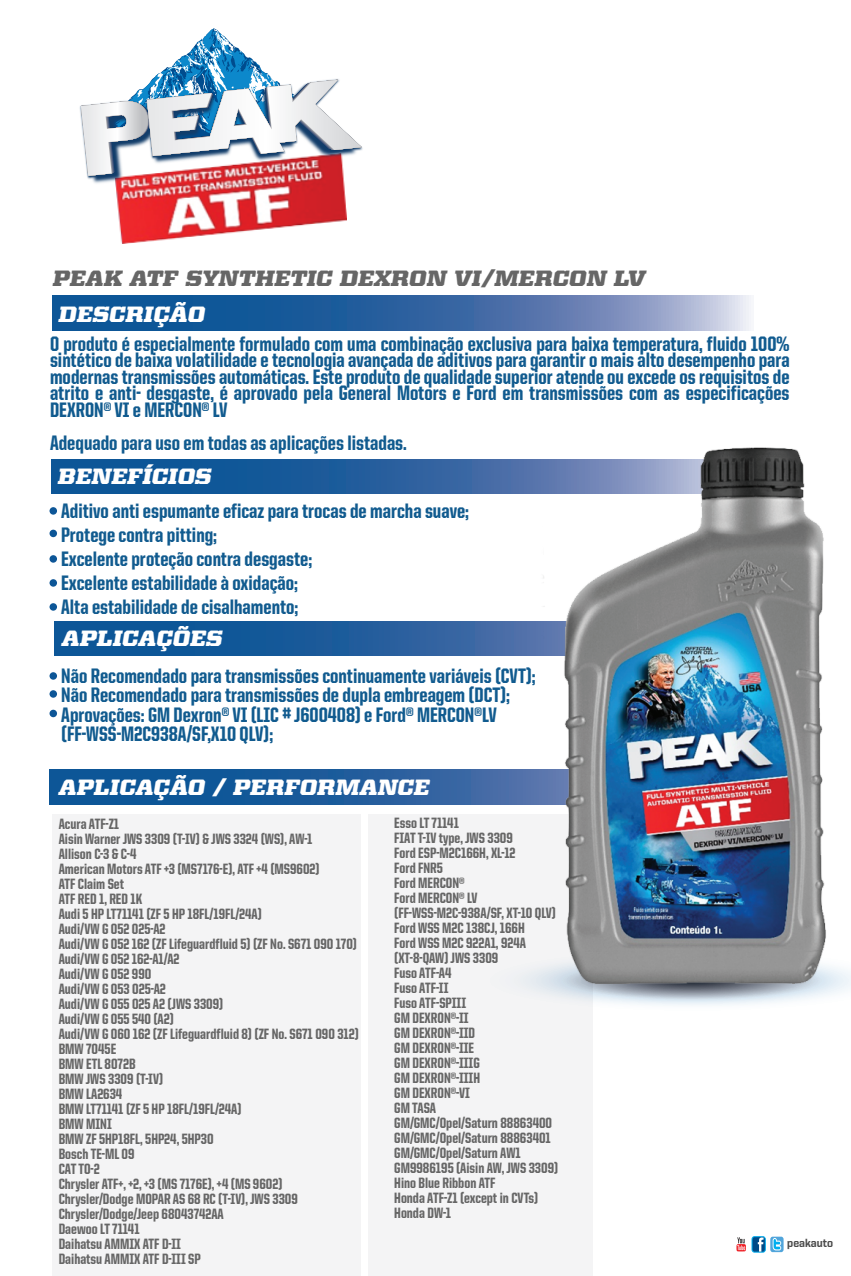
<style>
.page{position:relative;width:851px;height:1276px;background:#fff}
.page>*{position:absolute;margin:0;border:0;box-sizing:border-box;transform-origin:0 0}
.t1{font:800 21px/24px "United Sans Cond";color:#115b8f}
.t2{font:italic 800 expanded 21px "Kairos W01";color:#fff}
.t3{font:italic 800 expanded 21px "Kairos W01";color:#666}
.t4{font:800 15px/15px "United Sans Cond";color:#666}
.t5{font:800 11.85px "United Sans Reg";color:#4c4c4c;scale:.86 1}
</style>
<div class="page">
<svg style="left:50px;top:769px;width:412px;height:35px;background:#185999"></svg>
<svg style="left:54px;top:621px;width:408px;height:34px;background:#185999"></svg>
<svg style="left:51px;top:459px;width:411px;height:35px;background:#185999"></svg>
<svg style="left:52px;top:296px;width:699px;height:34px;background:#4472a9"></svg>
<div style="left:52px;top:814px;width:540px;height:462px;background:#f4f4f5"></div>
<div style="left:751px;top:1236px;width:14px;height:16px;background:#004a87;border-radius:3px"></div>
<div style="left:751px;top:1236px;width:14px;height:16px;border:1px solid #00aeef;border-radius:3px"></div>
<svg style="left:757px;top:1237px;width:6px;height:14px"></svg>
<svg style="left:770px;top:1236px;width:13px;height:16px"></svg>
<svg style="left:772px;top:1238px;width:9px;height:12px"></svg>
<svg style="left:734px;top:1236px;width:13px;height:16px"></svg>
<svg style="left:736px;top:1237px;width:9px;height:14px"></svg>
<div style="left:50px;top:507px;width:7px;height:8px;background:#0d5697;border-radius:50%"></div>
<div style="left:50px;top:530px;width:7px;height:7px;background:#0d5697;border-radius:50%"></div>
<div style="left:50px;top:555px;width:7px;height:8px;background:#0d5697;border-radius:50%"></div>
<div style="left:50px;top:579px;width:7px;height:8px;background:#0d5697;border-radius:50%"></div>
<div style="left:50px;top:603px;width:7px;height:8px;background:#0d5697;border-radius:50%"></div>
<div style="left:50px;top:672px;width:7px;height:8px;background:#0d5697;border-radius:50%"></div>
<div style="left:50px;top:690px;width:7px;height:8px;background:#0d5697;border-radius:50%"></div>
<div style="left:50px;top:710px;width:7px;height:7px;background:#0d5697;border-radius:50%"></div>
<div style="left:362px;top:811px;width:6px;height:465px;background:#fff"></div>
<img style="left:117px;top:200px;width:229px;height:43px">
<img style="left:79px;top:105px;width:284px;height:95px">
<svg style="left:81px;top:28px;width:280px;height:148px"></svg>
<img style="left:462px;top:447px;width:388px;height:582px">
<h1 class="t3" style="left:53px;top:266px;width:594px">PEAK ATF SYNTHETIC DEXRON VI/MERCON LV</h1>
<h1 class="t2" style="left:58px;top:302px;width:148px">DESCRIÇÃO</h1>
<p class="t1" style="left:50px;top:335px;width:741px;line-height:16.5px;text-align:justify">O produto é especialmente formulado com uma combinação exclusiva para baixa temperatura, fluido 100% sintético de baixa volatilidade e tecnologia avançada de aditivos para garantir o mais alto desempenho para modernas transmissões automáticas. Este produto de qualidade superior atende ou excede os requisitos de atrito e anti- desgaste, é aprovado pela General Motors e Ford em transmissões com as especificações DEXRON® VI e MERCON® LV</p>
<h1 class="t1" style="left:50px;top:430px;width:358px">Adequado para uso em todas as aplicações listadas.</h1>
<h1 class="t2" style="left:58px;top:464px;width:155px">BENEFÍCIOS</h1>
<h1 class="t1" style="left:61px;top:498px;width:409px">Aditivo anti espumante eficaz para trocas de marcha suave; Protege contra pitting;<br>Excelente proteção contra desgaste;<br>Excelente estabilidade à oxidação;<br>Alta estabilidade de cisalhamento;</h1>
<h1 class="t2" style="left:62px;top:626px;width:162px">APLICAÇÕES</h1>
<h1 class="t1" style="left:61px;top:665px;width:476px;line-height:19.5px">Não Recomendado para transmissões continuamente variáveis (CVT); Não Recomendado para transmissões de dupla embreagem (DCT); Aprovações: GM Dexron® VI (LIC # J600408) e Ford® MERCON®LV (FF-WSS-M2C938A/SF,X10 QLV);</h1>
<h1 class="t2" style="left:59px;top:775px;width:372px">APLICAÇÃO / PERFORMANCE</h1>
<p class="t4" style="left:59px;top:816px;width:301px">Acura ATF-Z1<br>Aisin Warner JWS 3309 (T-IV) &amp; JWS 3324 (WS), AW-1<br>Allison C-3 &amp; C-4<br>American Motors ATF +3 (MS7176-E), ATF +4 (MS9602)<br>ATF Claim Set<br>ATF RED 1, RED 1K<br>Audi 5 HP LT71141 (ZF 5 HP 18FL/19FL/24A)<br>Audi/VW G 052 025-A2<br>Audi/VW G 052 162 (ZF Lifeguardfluid 5) (ZF No. S671 090 170)<br>Audi/VW G 052 162-A1/A2<br>Audi/VW G 052 990<br>Audi/VW G 053 025-A2<br>Audi/VW G 055 025 A2 (JWS 3309)<br>Audi/VW G 055 540 (A2)<br>Audi/VW G 060 162 (ZF Lifeguardfluid 8) (ZF No. S671 090 312)<br>BMW 7045E<br>BMW ETL 8072B<br>BMW JWS 3309 (T-IV)<br>BMW LA2634<br>BMW LT71141 (ZF 5 HP 18FL/19FL/24A)<br>BMW MINI<br>BMW ZF 5HP18FL, 5HP24, 5HP30<br>Bosch TE-ML 09<br>CAT TO-2<br>Chrysler ATF+, +2, +3 (MS 7176E), +4 (MS 9602)<br>Chrysler/Dodge MOPAR AS 68 RC (T-IV), JWS 3309<br>Chrysler/Dodge/Jeep 68043742AA<br>Daewoo LT 71141<br>Daihatsu AMMIX ATF D-II<br>Daihatsu AMMIX ATF D-III SP</p>
<p class="t4" style="left:394px;top:815px;width:165px">Esso LT 71141<br>FIAT T-IV type, JWS 3309<br>Ford ESP-M2C166H, XL-12<br>Ford FNR5<br>Ford MERCON®<br>Ford MERCON® LV (FF-WSS-M2C-938A/SF, XT-10 QLV)<br>Ford WSS M2C 138CJ, 166H<br>Ford WSS M2C 922A1, 924A (XT-8-QAW) JWS 3309<br>Fuso ATF-A4<br>Fuso ATF-II<br>Fuso ATF-SPIII<br>GM DEXRON®-II<br>GM DEXRON®-IID<br>GM DEXRON®-IIE<br>GM DEXRON®-IIIG<br>GM DEXRON®-IIIH<br>GM DEXRON®-VI<br>GM TASA<br>GM/GMC/Opel/Saturn 88863400<br>GM/GMC/Opel/Saturn 88863401<br>GM/GMC/Opel/Saturn AW1<br>GM9986195 (Aisin AW, JWS 3309)<br>Hino Blue Ribbon ATF<br>Honda ATF-Z1 (except in CVTs)<br>Honda DW-1</p>
<p class="t5" style="left:787px;top:1236px;width:55px">peakauto</p>
</div>
